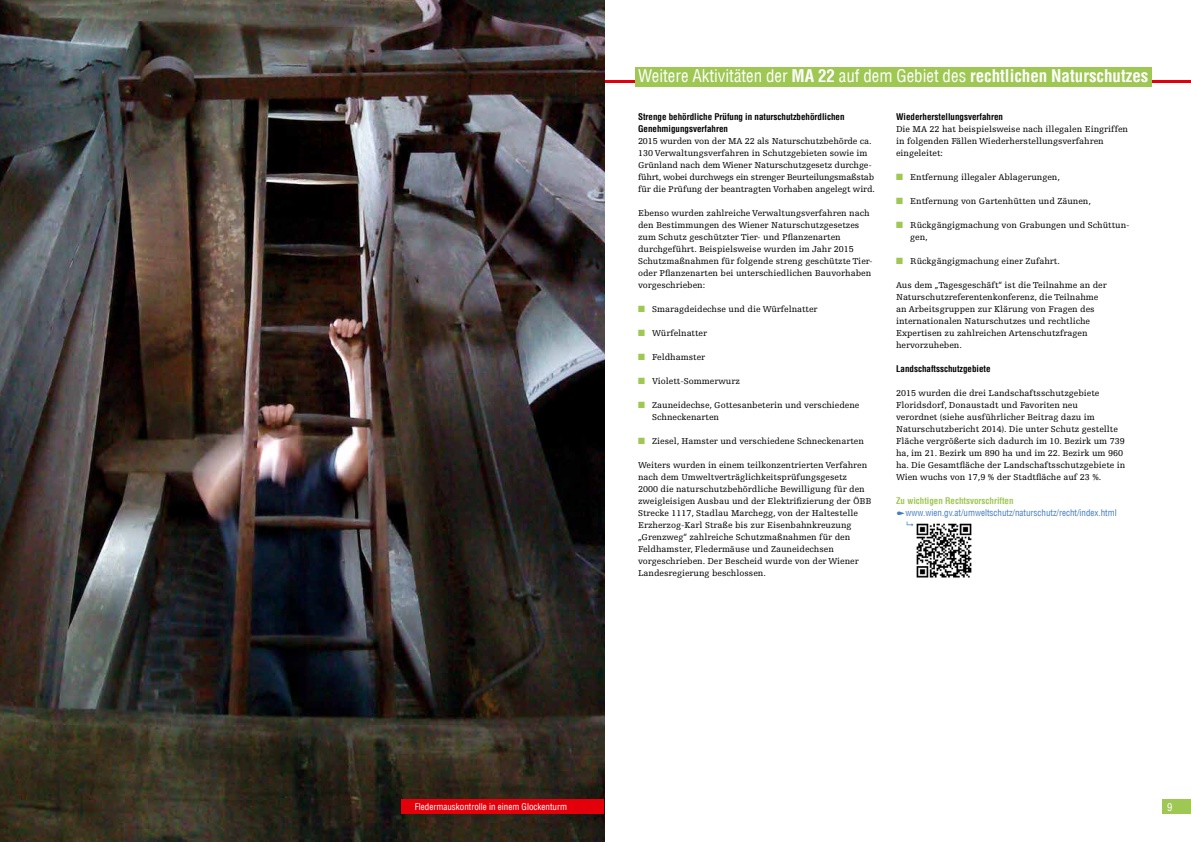
<style>
.page{position:relative;width:1191px;height:842px;background:#fff}
.page>*{position:absolute;margin:0;border:0;box-sizing:border-box;transform-origin:0 0}
.t1{font:condensed 17px "Helvetica LT";color:#fff}
.t2{font:condensed 10.5px "Helvetica LT";color:#fff}
.t3{font:9px/12px "Egyptienne FLT Std";color:#000}
.t4{font:700 condensed 9px/12px "Helvetica LT";color:#000}
.t5{font:condensed 9px "Helvetica LT";color:#457dc0}
.t6{font:condensed 9px "Helvetica LT";color:#fff}
.t7{font:700 condensed 9px "Helvetica LT";color:#9ec753}
.s1{font-weight:700}
.s2{color:#9ec753}
</style>
<div class="page">
<hr style="left:587px;top:80px;width:604px;height:2px;background:#e3000b">
<img style="left:0;top:0;width:604px;height:842px">
<div style="left:401px;top:799px;width:203px;height:15px;background:#e3000b"></div>
<div style="left:635px;top:67px;width:516px;height:19px;background:#9ec753"></div>
<img style="left:916px;top:523px;width:56px;height:55px">
<div style="left:1162px;top:799px;width:29px;height:15px;background:#9ec753"></div>
<h2 class="t1" style="left:638px;top:65px;width:512px">Weitere Aktivitäten der <span class="s1">MA 22</span> auf dem Gebiet des <span class="s1">rechtlichen Naturschutzes</span></h2>
<h3 class="t4" style="left:638px;top:111px;width:208px">Strenge behördliche Prüfung in naturschutzbehördlichen<br>Genehmigungsverfahren</h3>
<p class="t3" style="left:638px;top:135px;width:239px">2015 wurden von der MA 22 als Naturschutzbehörde ca.<br>130 Verwaltungsverfahren in Schutzgebieten sowie im Grünland nach dem Wiener Naturschutzgesetz durchge&shy;führt, wobei durchwegs ein strenger Beurteilungsmaßstab für die Prüfung der beantragten Vorhaben angelegt wird.</p>
<p class="t3" style="left:638px;top:207px;width:236px">Ebenso wurden zahlreiche Verwaltungsverfahren nach den Bestimmungen des Wiener Naturschutzgesetzes zum Schutz geschützter Tier- und Pflanzenarten durchgeführt. Beispielsweise wurden im Jahr 2015<br>Schutzmaßnahmen für folgende streng geschützte Tier&shy;oder Pflanzenarten bei unterschiedlichen Bauvorhaben vorgeschrieben:</p>
<p class="t3" style="left:638px;top:303px;width:181px"><span class="s2">■</span> Smaragdeidechse und die Würfelnatter</p>
<p class="t3" style="left:638px;top:327px;width:71px"><span class="s2">■</span> Würfelnatter</p>
<p class="t3" style="left:638px;top:351px;width:69px"><span class="s2">■</span> Feldhamster</p>
<p class="t3" style="left:638px;top:375px;width:103px"><span class="s2">■</span> Violett-Sommerwurz</p>
<p class="t3" style="left:652px;top:399px;width:209px;text-indent:-14px"><span class="s2">■</span> Zauneidechse, Gottesanbeterin und verschiedene<br>Schneckenarten</p>
<p class="t3" style="left:638px;top:435px;width:227px"><span class="s2">■</span> Ziesel, Hamster und verschiedene Schneckenarten</p>
<p class="t3" style="left:638px;top:459px;width:235px">Weiters wurden in einem teilkonzentrierten Verfahren nach dem Umweltverträglichkeitsprüfungsgesetz<br>2000 die naturschutzbehördliche Bewilligung für den zweigleisigen Ausbau und der Elektrifizierung der ÖBB Strecke 1117, Stadlau Marchegg, von der Haltestelle Erzherzog-Karl Straße bis zur Eisenbahnkreuzung „Grenzweg“ zahlreiche Schutzmaßnahmen für den Feldhamster, Fledermäuse und Zauneidechsen vorgeschrieben. Der Bescheid wurde von der Wiener Landesregierung beschlossen.</p>
<h3 class="t4" style="left:896px;top:111px;width:108px">Wiederherstellungsverfahren</h3>
<p class="t3" style="left:896px;top:123px;width:233px">Die MA 22 hat beispielsweise nach illegalen Eingriffen in folgenden Fällen Wiederherstellungsverfahren eingeleitet:</p>
<p class="t3" style="left:896px;top:171px;width:165px"><span class="s2">■</span> Entfernung illegaler Ablagerungen,</p>
<p class="t3" style="left:896px;top:195px;width:196px"><span class="s2">■</span> Entfernung von Gartenhütten und Zäunen,</p>
<p class="t3" style="left:910px;top:219px;width:221px;text-indent:-14px"><span class="s2">■</span> Rückgängigmachung von Grabungen und Schüttun&shy;gen,</p>
<p class="t3" style="left:896px;top:255px;width:165px"><span class="s2">■</span> Rückgängigmachung einer Zufahrt.</p>
<p class="t3" style="left:896px;top:279px;width:212px">Aus dem „Tagesgeschäft“ ist die Teilnahme an der Naturschutzreferentenkonferenz, die Teilnahme an Arbeitsgruppen zur Klärung von Fragen des internationalen Naturschutzes und rechtliche Expertisen zu zahlreichen Artenschutzfragen hervorzuheben.</p>
<h3 class="t4" style="left:896px;top:363px;width:96px">Landschaftsschutzgebiete</h3>
<p class="t3" style="left:896px;top:387px;width:231px">2015 wurden die drei Landschaftsschutzgebiete Floridsdorf, Donaustadt und Favoriten neu<br>verordnet (siehe ausführlicher Beitrag dazu im Naturschutzbericht 2014). Die unter Schutz gestellte Fläche vergrößerte sich dadurch im 10. Bezirk um 739 ha, im 21. Bezirk um 890 ha und im 22. Bezirk um 960 ha. Die Gesamtfläche der Landschaftsschutzgebiete in Wien wuchs von 17,9 % der Stadtfläche auf 23 %.</p>
<h5 class="t7" style="left:896px;top:495px;width:119px">Zu wichtigen Rechtsvorschriften</h5>
<p class="t5" style="left:905px;top:507px;width:213px">www.wien.gv.at/umweltschutz/naturschutz/recht/index.html</p>
<p class="t6" style="left:415px;top:801px;width:154px">Fledermauskontrolle in einem Glockenturm</p>
<p class="t2" style="left:1167px;top:800px;width:7px">9</p>
</div>
